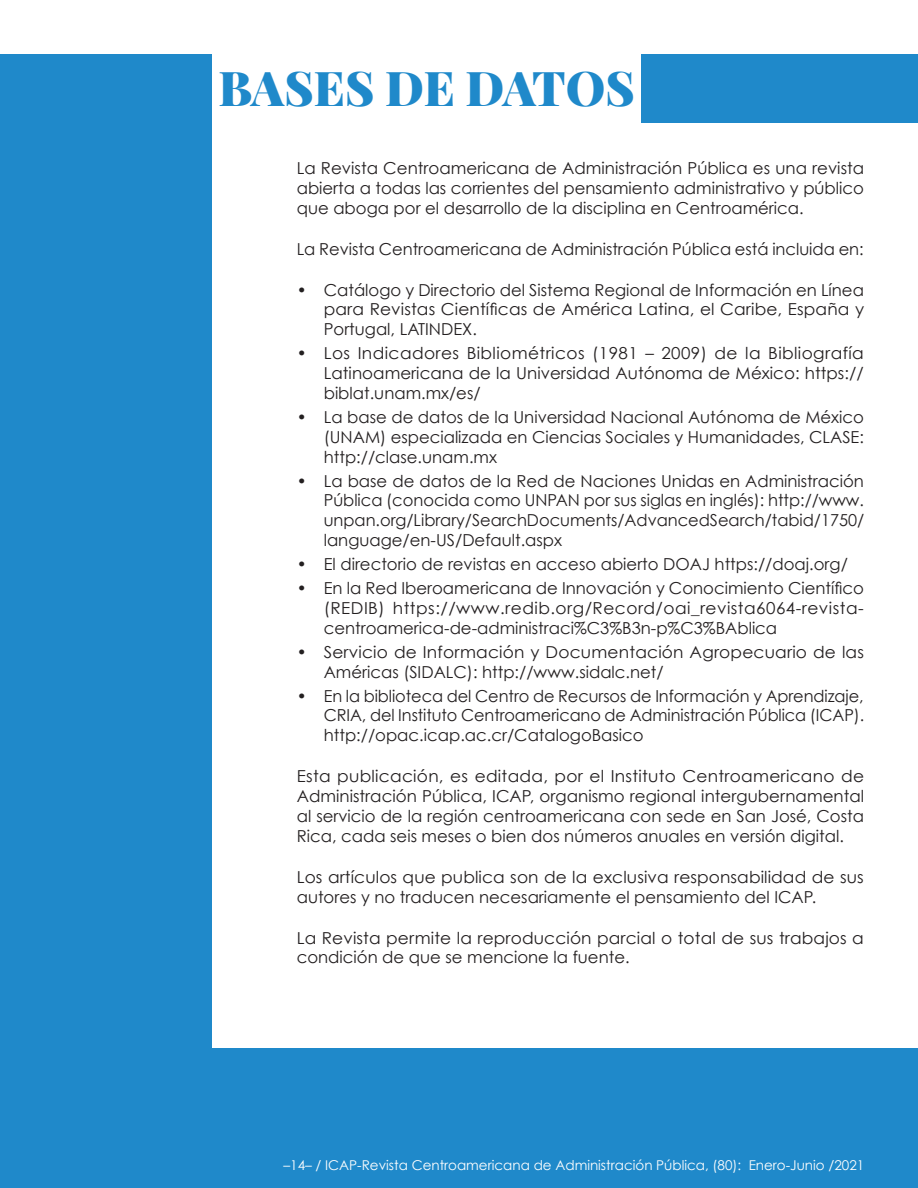
<style>
.page{position:relative;width:918px;height:1188px;background:#fff}
.page>*{position:absolute;margin:0;border:0;box-sizing:border-box;transform-origin:0 0}
.t1{font:900 48px "Playfair Display";color:#1f89ca}
.t2{font:16.5px/19.8px "Century Gothic";color:#231f20;text-align:justify}
.t3{font:13.5px "Century Gothic";color:#fff}
</style>
<div class="page">
<div style="left:0;top:54px;width:212px;height:1134px;background:#1f89ca"></div>
<div style="left:120px;top:1048px;width:798px;height:140px;background:#1f89ca"></div>
<div style="left:642px;top:54px;width:276px;height:68px;background:#1f89ca"></div>
<p class="t1" style="left:218px;top:57px;width:418px">BASES DE DATOS</p>
<p class="t2" style="left:297px;top:158px;width:569px">La Revista Centroamericana de Administración Pública es una revista abierta a todas las corrientes del pensamiento administrativo y público que aboga por el desarrollo de la disciplina en Centroamérica.</p>
<p class="t2" style="left:297px;top:238px;width:568px">La Revista Centroamericana de Administración Pública está incluida en:</p>
<p class="t2" style="left:324px;top:280px;width:542px;text-indent:-27px">• Catálogo y Directorio del Sistema Regional de Información en Línea para Revistas Científicas de América Latina, el Caribe, España y Portugal, LATINDEX.</p>
<p class="t2" style="left:324px;top:343px;width:542px;text-indent:-27px">• Los Indicadores Bibliométricos (1981 – 2009) de la Bibliografía Latinoamericana de la Universidad Autónoma de México: https:// biblat.unam.mx/es/</p>
<p class="t2" style="left:324px;top:407px;width:542px;text-indent:-27px">• La base de datos de la Universidad Nacional Autónoma de México (UNAM) especializada en Ciencias Sociales y Humanidades, CLASE: http://clase.unam.mx</p>
<p class="t2" style="left:324px;top:471px;width:542px;text-indent:-27px">• La base de datos de la Red de Naciones Unidas en Administración Pública (conocida como UNPAN por sus siglas en inglés): http://www. unpan.org/Library/SearchDocuments/AdvancedSearch/tabid/1750/ language/en-US/Default.aspx</p>
<p class="t2" style="left:297px;top:554px;width:553px">• El directorio de revistas en acceso abierto DOAJ https://doaj.org/</p>
<p class="t2" style="left:324px;top:578px;width:542px;text-indent:-27px">• En la Red Iberoamericana de Innovación y Conocimiento Científico (REDIB) https://www.redib.org/Record/oai_revista6064-revista&shy;centroamerica-de-administraci%C3%B3n-p%C3%BAblica</p>
<p class="t2" style="left:324px;top:642px;width:542px;text-indent:-27px">• Servicio de Información y Documentación Agropecuario de las<br>Américas (SIDALC): http://www.sidalc.net/</p>
<p class="t2" style="left:324px;top:686px;width:542px;text-indent:-27px">• En la biblioteca del Centro de Recursos de Información y Aprendizaje, CRIA, del Instituto Centroamericano de Administración Pública (ICAP). http://opac.icap.ac.cr/CatalogoBasico</p>
<p class="t2" style="left:297px;top:766px;width:569px">Esta publicación, es editada, por el Instituto Centroamericano de Administración Pública, ICAP, organismo regional intergubernamental al servicio de la región centroamericana con sede en San José, Costa Rica, cada seis meses o bien dos números anuales en versión digital.</p>
<p class="t2" style="left:297px;top:867px;width:569px">Los artículos que publica son de la exclusiva responsabilidad de sus autores y no traducen necesariamente el pensamiento del ICAP.</p>
<p class="t2" style="left:297px;top:927px;width:569px">La Revista permite la reproducción parcial o total de sus trabajos a condición de que se mencione la fuente.</p>
<p class="t3" style="left:283px;top:1157px;width:582px">–14– / ICAP-Revista Centroamericana de Administración Pública, (80): Enero-Junio /2021</p>
</div>
